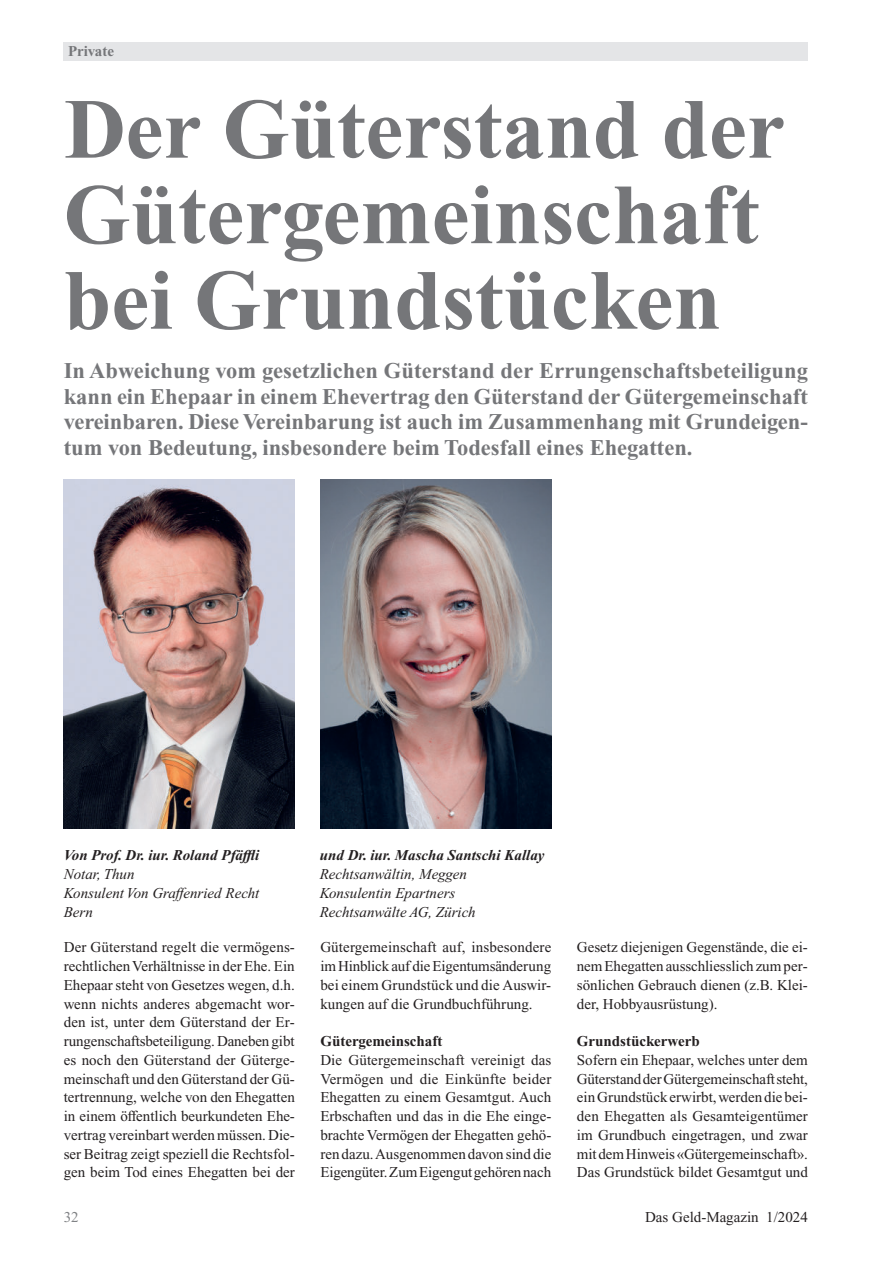
<style>
.page{position:relative;width:893px;height:1263px;background:#fff}
.page>*{position:absolute;margin:0;border:0;box-sizing:border-box;transform-origin:0 0}
.t1{font:700 85.5px/85.5px "Times New Roman PS Std";color:#757679}
.t2{font:700 22.5px/25.5px "Times New Roman PS Std";color:#757679;text-align:justify}
.t3{font:15px/18.8px "Times New Roman PS Std";color:#231f20;text-align:justify}
.t4{font:italic 15px "Times New Roman PS Std";color:#231f20}
.t5{font:italic 700 15px "Times New Roman PS Std";color:#231f20}
.t6{font:700 15px "Times New Roman PS Std";color:#231f20}
.t7{font:700 15px "Times New Roman PS Std";color:#757679}
.t8{font:15px "Times New Roman PS Std";color:#808285}
</style>
<div class="page">
<div style="left:64px;top:43px;width:744px;height:18px;background:#e4e5e7"></div>
<img style="left:320px;top:480px;width:231px;height:348px">
<img style="left:64px;top:480px;width:231px;height:348px">
<p class="t7" style="left:68px;top:46px;width:48px">Private</p>
<h1 class="t1" style="left:64px;top:96px;width:723px">Der Güterstand der<br>Gütergemeinschaft bei Grundstücken</h1>
<p class="t2" style="left:64px;top:360px;width:746px">In Abweichung vom gesetzlichen Güterstand der Errungenschaftsbeteiligung kann ein Ehepaar in einem Ehevertrag den Güterstand der Gütergemeinschaft vereinbaren. Diese Vereinbarung ist auch im Zusammenhang mit Grundeigen&shy;tum von Bedeutung, insbesondere beim Todesfall eines Ehegatten.</p>
<p class="t5" style="left:64px;top:850px;width:197px">Von Prof. Dr. iur. Roland Pfäffli</p>
<p class="t5" style="left:320px;top:850px;width:226px">und Dr. iur. Mascha Santschi Kallay</p>
<p class="t4" style="left:64px;top:869px;width:72px">Notar, Thun</p>
<p class="t4" style="left:320px;top:869px;width:149px">Rechtsanwältin, Meggen</p>
<p class="t4" style="left:64px;top:887px;width:197px">Konsulent Von Graffenried Recht</p>
<p class="t4" style="left:320px;top:887px;width:137px">Konsulentin Epartners</p>
<p class="t4" style="left:64px;top:906px;width:31px">Bern</p>
<p class="t4" style="left:320px;top:906px;width:157px">Rechtsanwälte AG, Zürich</p>
<p class="t3" style="left:64px;top:939px;width:233px">Der Güterstand regelt die vermögens&shy;rechtlichen Verhältnisse in der Ehe. Ein Ehepaar steht von Gesetzes wegen, d.h. wenn nichts anderes abgemacht wor&shy;den ist, unter dem Güterstand der Er&shy;rungenschaftsbeteiligung. Daneben gibt es noch den Güterstand der Güterge&shy;meinschaft und den Güterstand der Gü&shy;tertrennung, welche von den Ehegatten in einem öffentlich beurkundeten Ehe&shy;vertrag vereinbart werden müssen. Die&shy;ser Beitrag zeigt speziell die Rechtsfol&shy;gen beim Tod eines Ehegatten bei der</p>
<p class="t3" style="left:320px;top:939px;width:233px">Gütergemeinschaft auf, insbesondere im Hinblick auf die Eigentumsänderung bei einem Grundstück und die Auswir&shy;kungen auf die Grundbuchführung.</p>
<p class="t6" style="left:320px;top:1036px;width:124px">Gütergemeinschaft</p>
<p class="t3" style="left:320px;top:1052px;width:233px">Die Gütergemeinschaft vereinigt das Vermögen und die Einkünfte beider Ehegatten zu einem Gesamtgut. Auch Erbschaften und das in die Ehe einge&shy;brachte Vermögen der Ehegatten gehö&shy;ren dazu. Ausgenommen davon sind die Eigengüter. Zum Eigengut gehören nach</p>
<p class="t3" style="left:577px;top:939px;width:233px">Gesetz diejenigen Gegenstände, die ei&shy;nem Ehegatten ausschliesslich zum per&shy;sönlichen Gebrauch dienen (z.B. Klei&shy;der, Hobbyausrüstung).</p>
<p class="t6" style="left:577px;top:1036px;width:124px">Grundstückerwerb</p>
<p class="t3" style="left:577px;top:1052px;width:233px">Sofern ein Ehepaar, welches unter dem Güterstand derGütergemeinschaft steht, ein Grundstück erwirbt, werden die bei&shy;den Ehegatten als Gesamteigentümer im Grundbuch eingetragen, und zwar mit dem Hinweis «Gütergemeinschaft».<br>Das Grundstück bildet Gesamtgut und</p>
<p class="t8" style="left:64px;top:1212px;width:16px">32</p>
<p class="t3" style="left:645px;top:1209px;width:164px">Das Geld-Magazin 1/2024</p>
</div>
